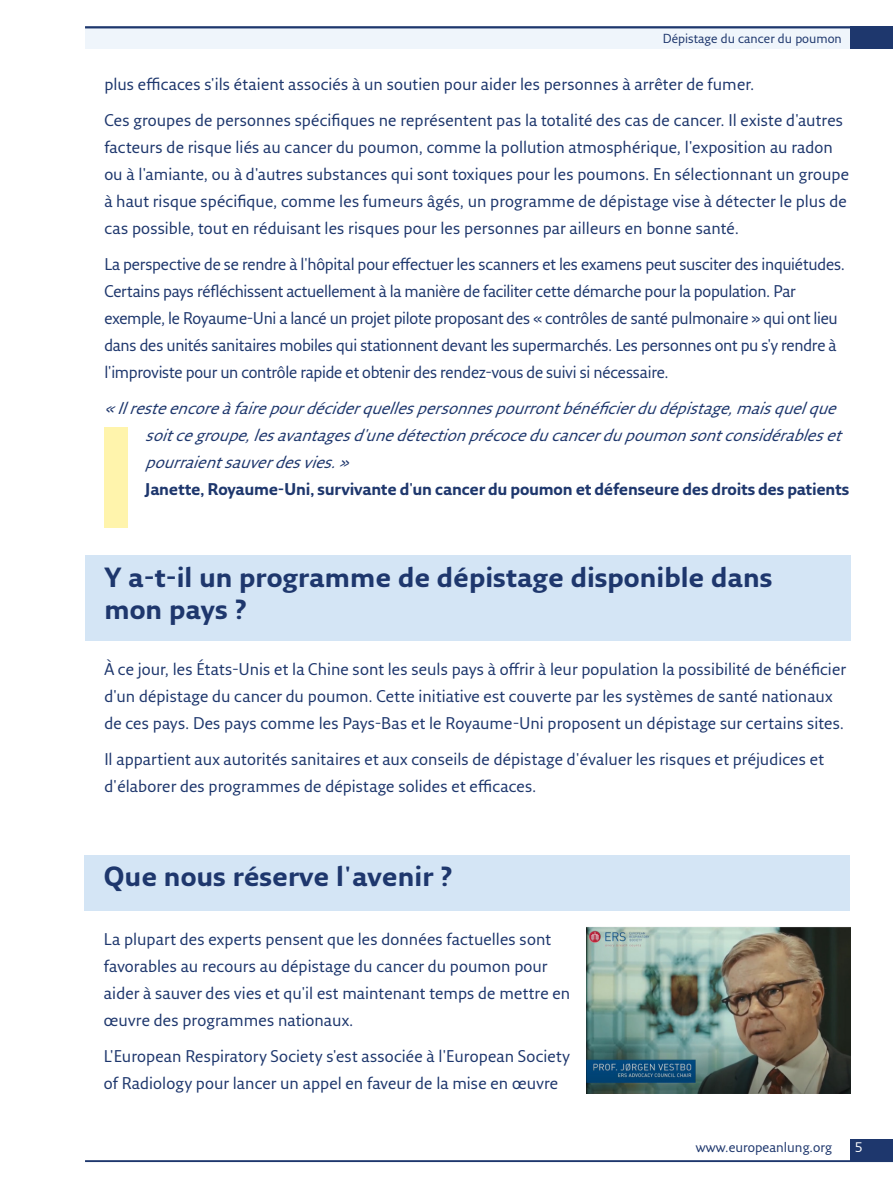
<style>
.page{position:relative;width:893px;height:1191px;background:#fff}
.page>*{position:absolute;margin:0;border:0;box-sizing:border-box;transform-origin:0 0}
.t1{font:700 27px/32.4px "Fresco Sans Pro";color:#1e376d}
.H___B-head{font:16.5px/27px "Fresco Sans Pro";color:#1e376d}
.H___B-head-2{font:italic 16.5px/27px "Fresco Sans Pro";color:#1e376d}
.H___B-head-3{font:700 16.5px "Fresco Sans Pro";letter-spacing:-.015em;color:#1e376d}
.Running_foot_left{font:13.5px "Fresco Sans Pro";color:#1e376d}
.t2{font:13.5px "Fresco Sans Pro";color:#fff}
.Running_head_left{font:12.75px "Fresco Sans Pro";color:#1e376d}
</style>
<div class="page">
<div style="left:85px;top:26px;width:808px;height:23px;background:#eff5fb"></div>
<div style="left:850px;top:26px;width:43px;height:23px;background:#1e376d"></div>
<div style="left:850px;top:1138px;width:43px;height:23px;background:#1e376d"></div>
<hr style="left:85px;top:26px;width:808px;height:2px;background:#1e376d">
<hr style="left:85px;top:1160px;width:808px;height:2px;background:#1e376d">
<div style="left:85px;top:854px;width:765px;height:56px;background:#d4e5f5"></div>
<div style="left:85px;top:555px;width:765px;height:86px;background:#d4e5f5"></div>
<div style="left:104px;top:427px;width:24px;height:100px;background:#fff4ac"></div>
<img style="left:586px;top:927px;width:264px;height:166px">
<p class="Running_head_left" style="left:663px;top:30px;width:181px">Dépistage du cancer du poumon</p>
<p class="H___B-head" style="left:104px;top:70px;width:651px">plus efficaces s'ils étaient associés à un soutien pour aider les personnes à arrêter de fumer.</p>
<p class="H___B-head" style="left:104px;top:106px;width:746px">Ces groupes de personnes spécifiques ne représentent pas la totalité des cas de cancer. Il existe d'autres facteurs de risque liés au cancer du poumon, comme la pollution atmosphérique, l'exposition au radon ou à l'amiante, ou à d'autres substances qui sont toxiques pour les poumons. En sélectionnant un groupe à haut risque spécifique, comme les fumeurs âgés, un programme de dépistage vise à détecter le plus de cas possible, tout en réduisant les risques pour les personnes par ailleurs en bonne santé.</p>
<p class="H___B-head" style="left:104px;top:250px;width:742px">La perspective de se rendre à l'hôpital pour effectuer les scanners et les examens peut susciter des inquiétudes.<br>Certains pays réfléchissent actuellement à la manière de faciliter cette démarche pour la population. Par exemple, le Royaume-Uni a lancé un projet pilote proposant des « contrôles de santé pulmonaire » qui ont lieu dans des unités sanitaires mobiles qui stationnent devant les supermarchés. Les personnes ont pu s'y rendre à l'improviste pour un contrôle rapide et obtenir des rendez-vous de suivi si nécessaire.</p>
<p class="H___B-head-2" style="left:145px;top:394px;width:704px;text-indent:-41px">«Ilresteencoreàfairepourdéciderquellespersonnespourrontbénéficierdudépistage,maisquelque soitcegroupe,lesavantagesd'unedétectionprécoceducancerdupoumonsontconsidérableset pourraientsauverdesvies.»</p>
<p class="H___B-head-3" style="left:145px;top:479px;width:705px">Janette, Royaume-Uni, survivante d'un cancer du poumon et défenseure des droits des patients</p>
<p class="t1" style="left:104px;top:560px;width:670px">Y a-t-il un programme de dépistage disponible dans mon pays ?</p>
<p class="H___B-head" style="left:104px;top:655px;width:743px">À ce jour, les États-Unis et la Chine sont les seuls pays à offrir à leur population la possibilité de bénéficier d'un dépistage du cancer du poumon. Cette initiative est couverte par les systèmes de santé nationaux de ces pays. Des pays comme les Pays-Bas et le Royaume-Uni proposent un dépistage sur certains sites.</p>
<p class="H___B-head" style="left:104px;top:745px;width:721px">Il appartient aux autorités sanitaires et aux conseils de dépistage d'évaluer les risques et préjudices et d'élaborer des programmes de dépistage solides et efficaces.</p>
<p class="t1" style="left:104px;top:860px;width:350px">Que nous réserve l'avenir ?</p>
<p class="H___B-head" style="left:104px;top:925px;width:468px">La plupart des experts pensent que les données factuelles sont favorables au recours au dépistage du cancer du poumon pour aider à sauver des vies et qu'il est maintenant temps de mettre en œuvre des programmes nationaux.</p>
<p class="H___B-head" style="left:104px;top:1042px;width:468px">L'European Respiratory Society s'est associée à l'European Society of Radiology pour lancer un appel en faveur de la mise en œuvre</p>
<p class="Running_foot_left" style="left:696px;top:1138px;width:138px">www.europeanlung.org</p>
<p class="t2" style="left:855px;top:1139px;width:10px">5</p>
</div>
